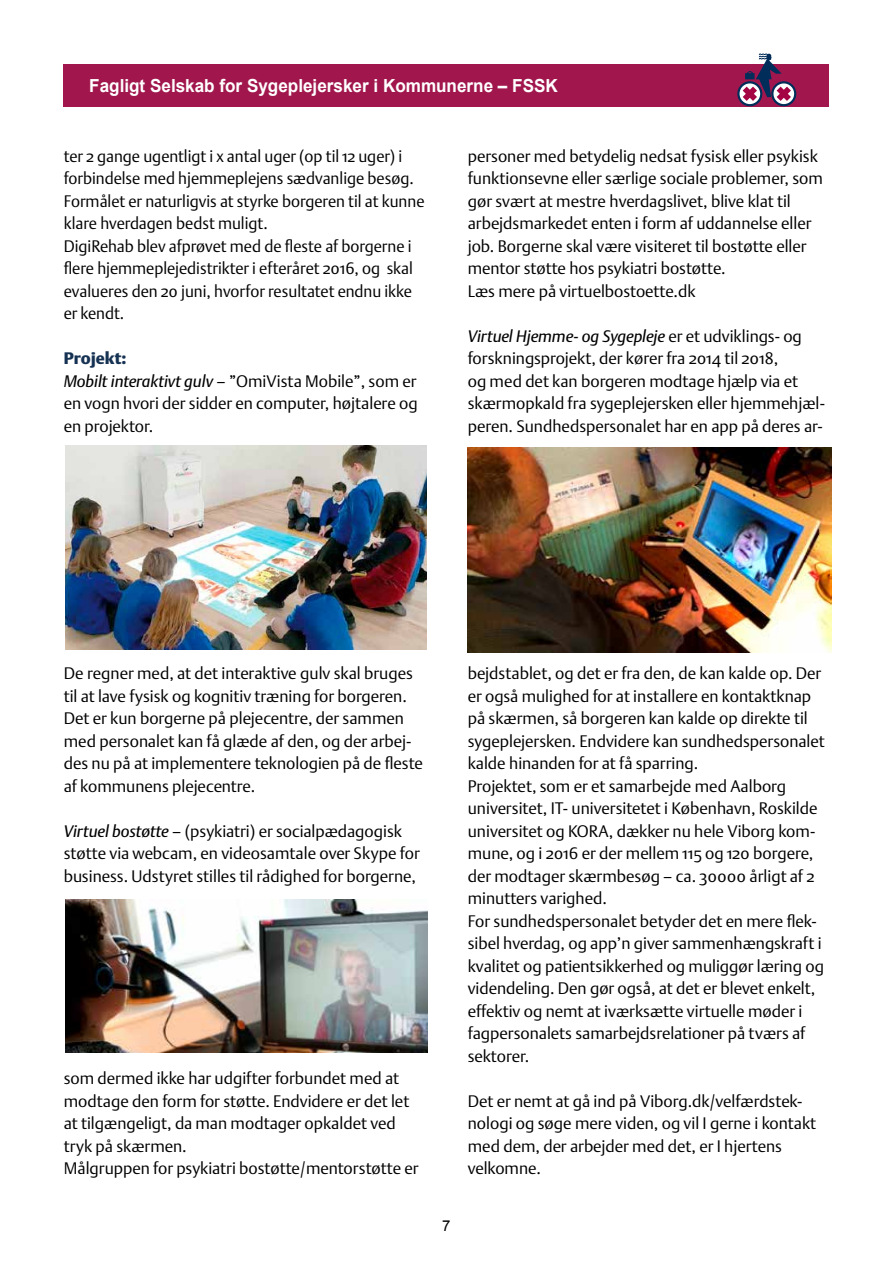
<style>
.page{position:relative;width:893px;height:1263px;background:#fff}
.page>*{position:absolute;margin:0;border:0;box-sizing:border-box;transform-origin:0 0}
.t1{font:700 18px "Arial";color:#fff;scale:.95 1}
.t2{font:16.5px/22.5px "DTL Argo ST Light";color:#000}
.t3{font:italic 16.5px "DTL Argo T";letter-spacing:-.005em;color:#000}
.t4{font:16.5px "DTL Argo ST Black";color:#163253}
.t5{font:15px "Arial";color:#000}
.s1{font-family:"DTL Argo T";font-style:italic}
.s2{font-family:"DTL Argo ST Light";font-style:normal}
</style>
<div class="page">
<div style="left:64px;top:64px;width:765px;height:42px;background:#a1174d"></div>
<svg style="left:771px;top:81px;width:25px;height:25px"></svg>
<div style="left:773px;top:83px;width:21px;height:21px;background:#fff;border-radius:50%"></div>
<svg style="left:737px;top:81px;width:25px;height:25px"></svg>
<svg style="left:739px;top:83px;width:21px;height:21px"></svg>
<svg style="left:743px;top:53px;width:48px;height:48px"></svg>
<img style="left:65px;top:445px;width:362px;height:204px">
<img style="left:468px;top:447px;width:364px;height:205px">
<img style="left:66px;top:900px;width:361px;height:153px">
<p class="t1" style="left:89px;top:73px;width:495px">Fagligt Selskab for Sygeplejersker i Kommunerne – FSSK</p>
<p class="t2" style="left:64px;top:144px;width:362px">ter 2 gange ugentligt i x antal uger (op til 12 uger) i forbindelse med hjemmeplejens sædvanlige besøg.<br>Formålet er naturligvis at styrke borgeren til at kunne klare hverdagen bedst muligt.<br>DigiRehab blev afprøvet med de fleste af borgerne i flere hjemmeplejedistrikter i efteråret 2016, og skal evalueres den 20 juni, hvorfor resultatet endnu ikke er kendt.</p>
<p class="t4" style="left:64px;top:348px;width:64px">Projekt:</p>
<p class="t2" style="left:64px;top:369px;width:355px;text-align:justify"><span class="s1">Mobilt interaktivt gulv</span> – ”OmiVista Mobile”, som er en vogn hvori der sidder en computer, højtalere og en projektor.</p>
<p class="t2" style="left:468px;top:144px;width:357px">personer med betydelig nedsat fysisk eller psykisk funktionsevne eller særlige sociale problemer, som gør svært at mestre hverdagslivet, blive klat til arbejdsmarkedet enten i form af uddannelse eller job. Borgerne skal være visiteret til bostøtte eller mentor støtte hos psykiatri bostøtte.<br>Læs mere på virtuelbostoette.dk</p>
<p class="t3" style="left:468px;top:326px;width:336px">Virtuel Hjemme- og Sygepleje <span class="s2">er et udviklings- og</span></p>
<p class="t2" style="left:468px;top:347px;width:359px">forskningsprojekt, der kører fra 2014 til 2018,<br>og med det kan borgeren modtage hjælp via et skærmopkald fra sygeplejersken eller hjemmehjæl&shy;peren. Sundhedspersonalet har en app på deres ar-</p>
<p class="t2" style="left:64px;top:662px;width:361px">De regner med, at det interaktive gulv skal bruges til at lave fysisk og kognitiv træning for borgeren.<br>Det er kun borgerne på plejecentre, der sammen med personalet kan få glæde af den, og der arbej&shy;des nu på at implementere teknologien på de fleste af kommunens plejecentre.</p>
<p class="t2" style="left:64px;top:819px;width:358px"><span class="s1">Virtuel bostøtte</span> – (psykiatri) er socialpædagogisk støtte via webcam, en videosamtale over Skype for business. Udstyret stilles til rådighed for borgerne,</p>
<p class="t2" style="left:64px;top:1067px;width:356px">som dermed ikke har udgifter forbundet med at modtage den form for støtte. Endvidere er det let at tilgængeligt, da man modtager opkaldet ved tryk på skærmen.<br>Målgruppen for psykiatri bostøtte/mentorstøtte er</p>
<p class="t2" style="left:468px;top:662px;width:359px">bejdstablet, og det er fra den, de kan kalde op. Der er også mulighed for at installere en kontaktknap på skærmen, så borgeren kan kalde op direkte til sygeplejersken. Endvidere kan sundhedspersonalet kalde hinanden for at få sparring.<br>Projektet, som er et samarbejde med Aalborg universitet, IT- universitetet i København, Roskilde universitet og KORA, dækker nu hele Viborg kom&shy;mune, og i 2016 er der mellem 115 og 120 borgere, der modtager skærmbesøg – ca. 30000 årligt af 2 minutters varighed.<br>For sundhedspersonalet betyder det en mere flek&shy;sibel hverdag, og app’n giver sammenhængskraft i kvalitet og patientsikkerhed og muliggør læring og videndeling. Den gør også, at det er blevet enkelt, effektiv og nemt at iværksætte virtuelle møder i fagpersonalets samarbejdsrelationer på tværs af sektorer.</p>
<p class="t2" style="left:468px;top:1090px;width:350px">Det er nemt at gå ind på Viborg.dk/velfærdstek&shy;nologi og søge mere viden, og vil I gerne i kontakt med dem, der arbejder med det, er I hjertens velkomne.</p>
<p class="t5" style="left:442px;top:1216px;width:10px">7</p>
</div>
